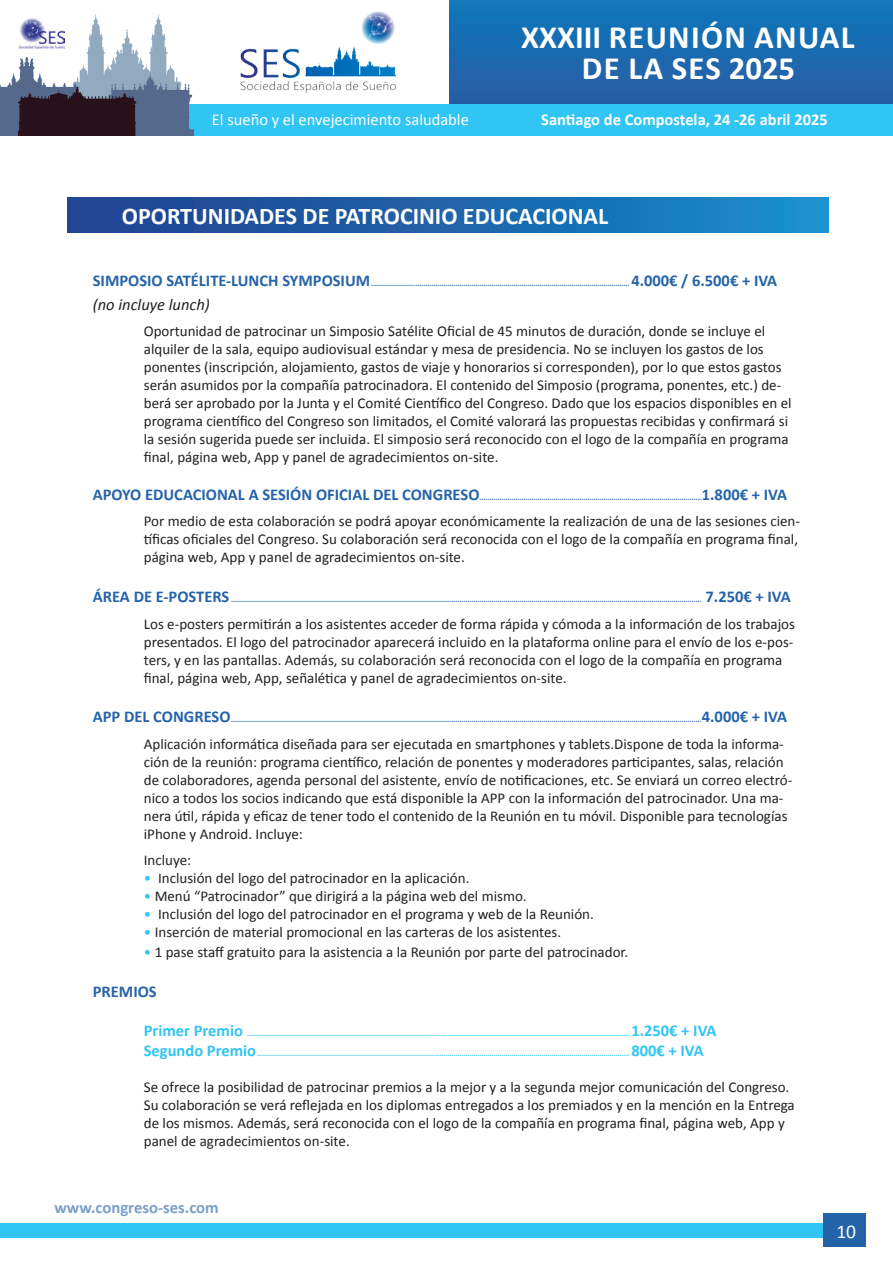
<style>
.page{position:relative;width:893px;height:1263px;background:#fff}
.page>*{position:absolute;margin:0;border:0;box-sizing:border-box;transform-origin:0 0}
.t1{font:700 32.7px/31.2px "Calibri";letter-spacing:.04em;color:#fff;text-align:center}
.t2{font:700 24px "Calibri";color:#fff}
.t3{font:19.5px "Calibri";color:#fff}
.t4{font:700 16.65px "Calibri";color:#2563a9}
.t5{font:700 16.5px "Calibri";color:#fff}
.t6{font:16.5px "Calibri";color:#fff}
.t7{font:italic 16.5px "Calibri";color:#231f20}
.t8{font:700 16.5px "Calibri";color:#2563a9}
.t9{font:15px/18px "Calibri";color:#231f20}
.t10{font:700 7.5px "Calibri";color:#2563a9}
.t11{font:700 7.5px "Calibri";color:#30c5f3}
.s1{font-size:16.5px}
.s2{color:#30c5f3}
</style>
<div class="page">
<div style="left:0;top:1223px;width:846px;height:14px;background:#30c5f3"></div>
<div style="left:824px;top:1213px;width:42px;height:34px;background:#2563a9"></div>
<div style="left:449px;top:0;width:444px;height:233px;background:linear-gradient(to right,#1b6aaf,#1b6aaf)"></div>
<div style="left:173px;top:104px;width:720px;height:39px;background:#30c5f3"></div>
<svg style="left:0;top:14px;width:194px;height:122px"></svg>
<img style="left:240px;top:11px;width:156px;height:82px">
<svg style="left:305px;top:65px;width:30px;height:11px"></svg>
<svg style="left:344px;top:46px;width:10px;height:14px"></svg>
<div style="left:0;top:136px;width:893px;height:213px;background:#fff"></div>
<div style="left:68px;top:197px;width:760px;height:35px;background:linear-gradient(to right,#213e8d,#188ecc)"></div>
<h1 class="t1" style="left:521px;top:21px;width:335px">XXXIII REUNIÓN ANUAL<br>DE LA SES 2025</h1>
<p class="t6" style="left:212px;top:108px;width:259px">El sueño y el envejecimiento saludable</p>
<p class="t5" style="left:541px;top:108px;width:288px">Santiago de Compostela, 24 -26 abril 2025</p>
<p class="t2" style="left:122px;top:199px;width:488px">OPORTUNIDADES DE PATROCINIO EDUCACIONAL</p>
<p class="t10" style="left:93px;top:278px;width:686px"><span class="s1">SIMPOSIO SATÉLITE-LUNCH SYMPOSIUM</span>................................................................................................................................. <span class="s1">4.000€ / 6.500€ + IVA</span></p>
<p class="t7" style="left:93px;top:293px;width:119px">(no incluye lunch)</p>
<p class="t9" style="left:144px;top:322px;width:649px">Oportunidad de patrocinar un Simposio Satélite Oficial de 45 minutos de duración, donde se incluye el alquiler de la sala, equipo audiovisual estándar y mesa de presidencia. No se incluyen los gastos de los ponentes (inscripción, alojamiento, gastos de viaje y honorarios si corresponden), por lo que estos gastos serán asumidos por la compañía patrocinadora. El contenido del Simposio (programa, ponentes, etc.) de&shy;berá ser aprobado por la Junta y el Comité Científico del Congreso. Dado que los espacios disponibles en el programa científico del Congreso son limitados, el Comité valorará las propuestas recibidas y confirmará si la sesión sugerida puede ser incluida. El simposio será reconocido con el logo de la compañía en programa final, página web, App y panel de agradecimientos on-site.</p>
<p class="t10" style="left:93px;top:492px;width:696px"><span class="s1">APOYO EDUCACIONAL A SESIÓN OFICIAL DEL CONGRESO</span>...............................................................................................................<span class="s1">1.800€ + IVA</span></p>
<p class="t9" style="left:144px;top:512px;width:658px">Por medio de esta colaboración se podrá apoyar económicamente la realización de una de las sesiones cien&shy;tíficas oficiales del Congreso. Su colaboración será reconocida con el logo de la compañía en programa final, página web, App y panel de agradecimientos on-site.</p>
<p class="t10" style="left:93px;top:594px;width:699px"><span class="s1">ÁREA DE E-POSTERS</span> ........................................................................................................................................................................................................................................... <span class="s1">7.250€ + IVA</span></p>
<p class="t9" style="left:144px;top:614px;width:653px">Los e-posters permitirán a los asistentes acceder de forma rápida y cómoda a la información de los trabajos presentados. El logo del patrocinador aparecerá incluido en la plataforma online para el envío de los e-pos&shy;ters, y en las pantallas. Además, su colaboración será reconocida con el logo de la compañía en programa final, página web, App, señalética y panel de agradecimientos on-site.</p>
<p class="t10" style="left:93px;top:714px;width:696px"><span class="s1">APP DEL CONGRESO</span>...........................................................................................................................................................................................................................................<span class="s1">4.000€ + IVA</span></p>
<p class="t9" style="left:144px;top:734px;width:650px">Aplicación informática diseñada para ser ejecutada en smartphones y tablets.Dispone de toda la informa&shy;ción de la reunión: programa científico, relación de ponentes y moderadores participantes, salas, relación de colaboradores, agenda personal del asistente, envío de notificaciones, etc. Se enviará un correo electró&shy;nico a todos los socios indicando que está disponible la APP con la información del patrocinador. Una ma&shy;nera útil, rápida y eficaz de tener todo el contenido de la Reunión en tu móvil. Disponible para tecnologías iPhone y Android. Incluye:</p>
<p class="t9" style="left:144px;top:851px;width:49px">Incluye:</p>
<p class="t9" style="left:144px;top:869px;width:327px"><span class="s2">•</span> Inclusión del logo del patrocinador en la aplicación.</p>
<p class="t9" style="left:144px;top:887px;width:384px"><span class="s2">•</span> Menú “Patrocinador” que dirigirá a la página web del mismo.</p>
<p class="t9" style="left:144px;top:905px;width:452px"><span class="s2">•</span> Inclusión del logo del patrocinador en el programa y web de la Reunión.</p>
<p class="t9" style="left:144px;top:923px;width:419px"><span class="s2">•</span> Inserción de material promocional en las carteras de los asistentes.</p>
<p class="t9" style="left:144px;top:943px;width:486px"><span class="s2">•</span> 1 pase staff gratuito para la asistencia a la Reunión por parte del patrocinador.</p>
<p class="t8" style="left:93px;top:979px;width:65px">PREMIOS</p>
<p class="t11" style="left:144px;top:1028px;width:574px"><span class="s1">Primer Premio</span> ............................................................................................................................................................................................... <span class="s1">1.250€ + IVA</span></p>
<p class="t11" style="left:144px;top:1048px;width:561px"><span class="s1">Segundo Premio</span>.......................................................................................................................................................................................... <span class="s1">800€ + IVA</span></p>
<p class="t9" style="left:144px;top:1078px;width:647px">Se ofrece la posibilidad de patrocinar premios a la mejor y a la segunda mejor comunicación del Congreso.</p>
<p class="t9" style="left:144px;top:1096px;width:652px">Su colaboración se verá reflejada en los diplomas entregados a los premiados y en la mención en la Entrega de los mismos. Además, será reconocida con el logo de la compañía en programa final, página web, App y panel de agradecimientos on-site.</p>
<p class="t4" style="left:54px;top:1196px;width:166px">www.congreso-ses.com</p>
<h3 class="t3" style="left:836px;top:1217px;width:21px">10</h3>
</div>
